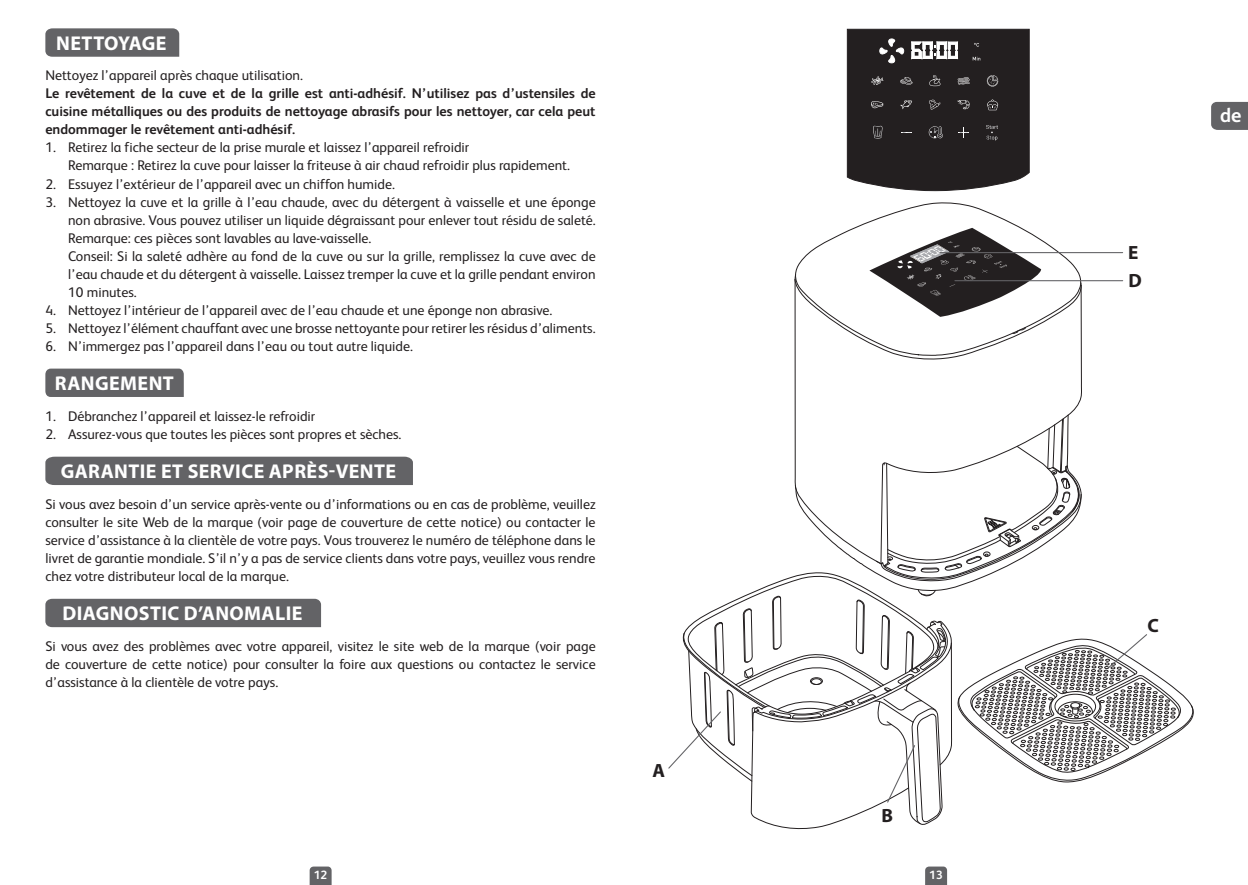
<style>
.page{position:relative;width:1248px;height:885px;background:#fff}
.page>*{position:absolute;margin:0;border:0;box-sizing:border-box;transform-origin:0 0}
.t1{font:700 20px "Myriad Pro";letter-spacing:.02em;color:#fff}
.t2{font:700 20px "FS Albert";color:#fff}
.t3{font:700 19.2px "Myriad Pro";color:#231f20}
.t4{font:14px/18px "FS Albert";color:#231f20}
.t5{font:700 14px/18px "FS Albert";color:#231f20;text-align:justify}
.t6{font:700 12px "FS Albert";color:#fff}
</style>
<div class="page">
<svg style="left:925px;top:866px;width:22px;height:18px"></svg>
<svg style="left:1211px;top:102px;width:36px;height:28px"></svg>
<svg style="left:309px;top:866px;width:22px;height:18px"></svg>
<svg style="left:45px;top:28px;width:134px;height:29px;background:#67676a"></svg>
<div style="left:45px;top:368px;width:139px;height:29px;background:#636366"></div>
<div style="left:45px;top:456px;width:368px;height:29px;background:#636366"></div>
<div style="left:45px;top:598px;width:276px;height:29px;background:#636366"></div>
<svg style="left:846px;top:29px;width:183px;height:162px;background:#322e2f"></svg>
<svg style="left:668px;top:202px;width:525px;height:628px"></svg>
<h1 class="t1" style="left:56px;top:30px;width:112px">NETTOYAGE</h1>
<p class="t4" style="left:45px;top:66px;width:259px">Nettoyez l’appareil après chaque utilisation.</p>
<p class="t5" style="left:45px;top:84px;width:551px">Le revêtement de la cuve et de la grille est anti-adhésif. N’utilisez pas d’ustensiles de cuisine métalliques ou des produits de nettoyage abrasifs pour les nettoyer, car cela peut endommager le revêtement anti-adhésif.</p>
<p class="t4" style="left:68px;top:138px;width:503px;text-indent:-23px">1. Retirez la fiche secteur de la prise murale et laissez l’appareil refroidir<br>Remarque : Retirez la cuve pour laisser la friteuse à air chaud refroidir plus rapidement.</p>
<p class="t4" style="left:45px;top:174px;width:351px">2. Essuyez l’extérieur de l’appareil avec un chiffon humide.</p>
<p class="t4" style="left:68px;top:192px;width:529px;text-indent:-23px">3. Nettoyez la cuve et la grille à l’eau chaude, avec du détergent à vaisselle et une éponge non abrasive. Vous pouvez utiliser un liquide dégraissant pour enlever tout résidu de saleté.<br>Remarque: ces pièces sont lavables au lave-vaisselle.<br>Conseil: Si la saleté adhère au fond de la cuve ou sur la grille, remplissez la cuve avec de l’eau chaude et du détergent à vaisselle. Laissez tremper la cuve et la grille pendant environ 10 minutes.</p>
<p class="t4" style="left:45px;top:300px;width:508px">4. Nettoyez l’intérieur de l’appareil avec de l’eau chaude et une éponge non abrasive.</p>
<p class="t4" style="left:45px;top:318px;width:551px">5. Nettoyez l’élément chauffant avec une brosse nettoyante pour retirer les résidus d’aliments.</p>
<p class="t4" style="left:45px;top:336px;width:369px">6. N’immergez pas l’appareil dans l’eau ou tout autre liquide.</p>
<h1 class="t1" style="left:55px;top:370px;width:120px">RANGEMENT</h1>
<p class="t4" style="left:45px;top:406px;width:271px">1. Débranchez l’appareil et laissez-le refroidir</p>
<p class="t4" style="left:45px;top:424px;width:357px">2. Assurez-vous que toutes les pièces sont propres et sèches.</p>
<h1 class="t1" style="left:61px;top:458px;width:337px">GARANTIE ET SERVICE APRÈS-VENTE</h1>
<p class="t4" style="left:45px;top:494px;width:551px;text-align:justify">Si vous avez besoin d’un service après-vente ou d’informations ou en cas de problème, veuillez consulter le site Web de la marque (voir page de couverture de cette notice) ou contacter le service d’assistance à la clientèle de votre pays. Vous trouverez le numéro de téléphone dans le livret de garantie mondiale. S’il n’y a pas de service clients dans votre pays, veuillez vous rendre chez votre distributeur local de la marque.</p>
<h1 class="t1" style="left:62px;top:600px;width:241px">DIAGNOSTIC D’ANOMALIE</h1>
<p class="t4" style="left:45px;top:636px;width:551px;text-align:justify">Si vous avez des problèmes avec votre appareil, visitez le site web de la marque (voir page de couverture de cette notice) pour consulter la foire aux questions ou contactez le service d’assistance à la clientèle de votre pays.</p>
<p class="t6" style="left:314px;top:866px;width:15px">12</p>
<h2 class="t3" style="left:652px;top:758px;width:14px">A</h2>
<h2 class="t3" style="left:881px;top:802px;width:13px">B</h2>
<p class="t6" style="left:929px;top:866px;width:15px">13</p>
<h2 class="t3" style="left:1128px;top:240px;width:12px">E</h2>
<h2 class="t3" style="left:1128px;top:268px;width:15px">D</h2>
<h1 class="t2" style="left:1219px;top:102px;width:23px">de</h1>
<h2 class="t3" style="left:1147px;top:613px;width:13px">C</h2>
</div>
